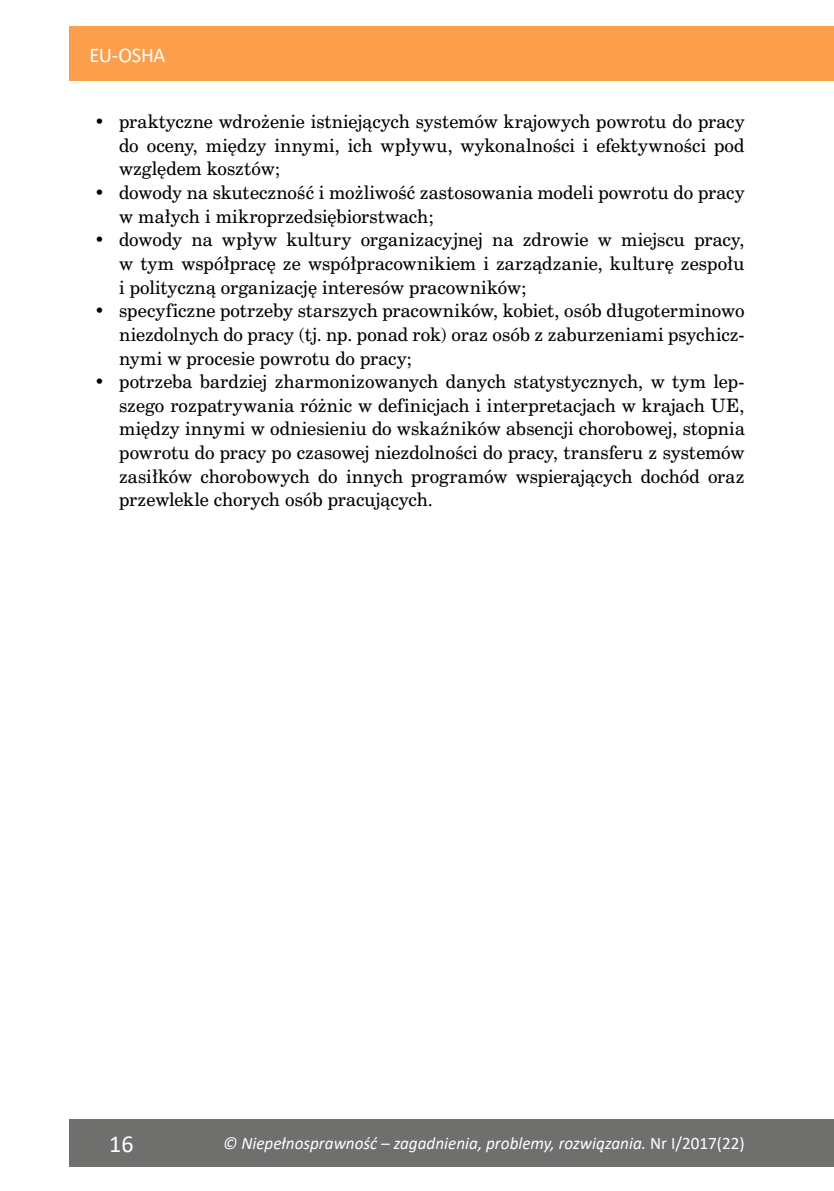
<style>
.page{position:relative;width:834px;height:1191px;background:#fff}
.page>*{position:absolute;margin:0;border:0;box-sizing:border-box;transform-origin:0 0}
.t1{font:24.5px "Calibri";color:#fff}
.t2{font:21px "Calibri";letter-spacing:-.015em;color:#fff}
.t3{font:17.5px/23.6px "Cent Schbook PL";letter-spacing:.005em;color:#000;text-align:justify}
.t4{font:italic 17.5px "Calibri";color:#fff}
.s1{font-style:normal}
</style>
<div class="page">
<div style="left:69px;top:1119px;width:764px;height:47px;background:#6f6f6e"></div>
<hr style="left:833px;top:1119px;width:1px;height:47px;background:#6f6f6e">
<div style="left:69px;top:26px;width:764px;height:55px;background:#fc9f4c"></div>
<p class="t2" style="left:89px;top:40px;width:78px">EU-OSHA</p>
<p class="t3" style="left:119px;top:110px;width:627px;text-indent:-25px">• praktyczne wdrożenie istniejących systemów krajowych powrotu do pracy do oceny, między innymi, ich wpływu, wykonalności i efektywności pod względem kosztów;</p>
<p class="t3" style="left:119px;top:180px;width:627px;text-indent:-25px">• dowody na skuteczność i możliwość zastosowania modeli powrotu do pracy w małych i mikroprzedsiębiorstwach;</p>
<p class="t3" style="left:119px;top:228px;width:627px;text-indent:-25px">• dowody na wpływ kultury organizacyjnej na zdrowie w miejscu pracy, w tym współpracę ze współpracownikiem i zarządzanie, kulturę zespołu i polityczną organizację interesów pracowników;</p>
<p class="t3" style="left:119px;top:299px;width:627px;text-indent:-25px">• specyficzne potrzeby starszych pracowników, kobiet, osób długoterminowo niezdolnych do pracy (tj. np. ponad rok) oraz osób z zaburzeniami psychicz&shy;nymi w procesie powrotu do pracy;</p>
<p class="t3" style="left:119px;top:369px;width:627px;text-indent:-25px">• potrzeba bardziej zharmonizowanych danych statystycznych, w tym lep&shy;szego rozpatrywania różnic w definicjach i interpretacjach w krajach UE, między innymi w odniesieniu do wskaźników absencji chorobowej, stopnia powrotu do pracy po czasowej niezdolności do pracy, transferu z systemów zasiłków chorobowych do innych programów wspierających dochód oraz przewlekle chorych osób pracujących.</p>
<h1 class="t1" style="left:109px;top:1126px;width:26px">16</h1>
<p class="t4" style="left:223px;top:1131px;width:523px">© Niepełnosprawność – zagadnienia, problemy, rozwiązania. <span class="s1">Nr I/2017(22)</span></p>
</div>
